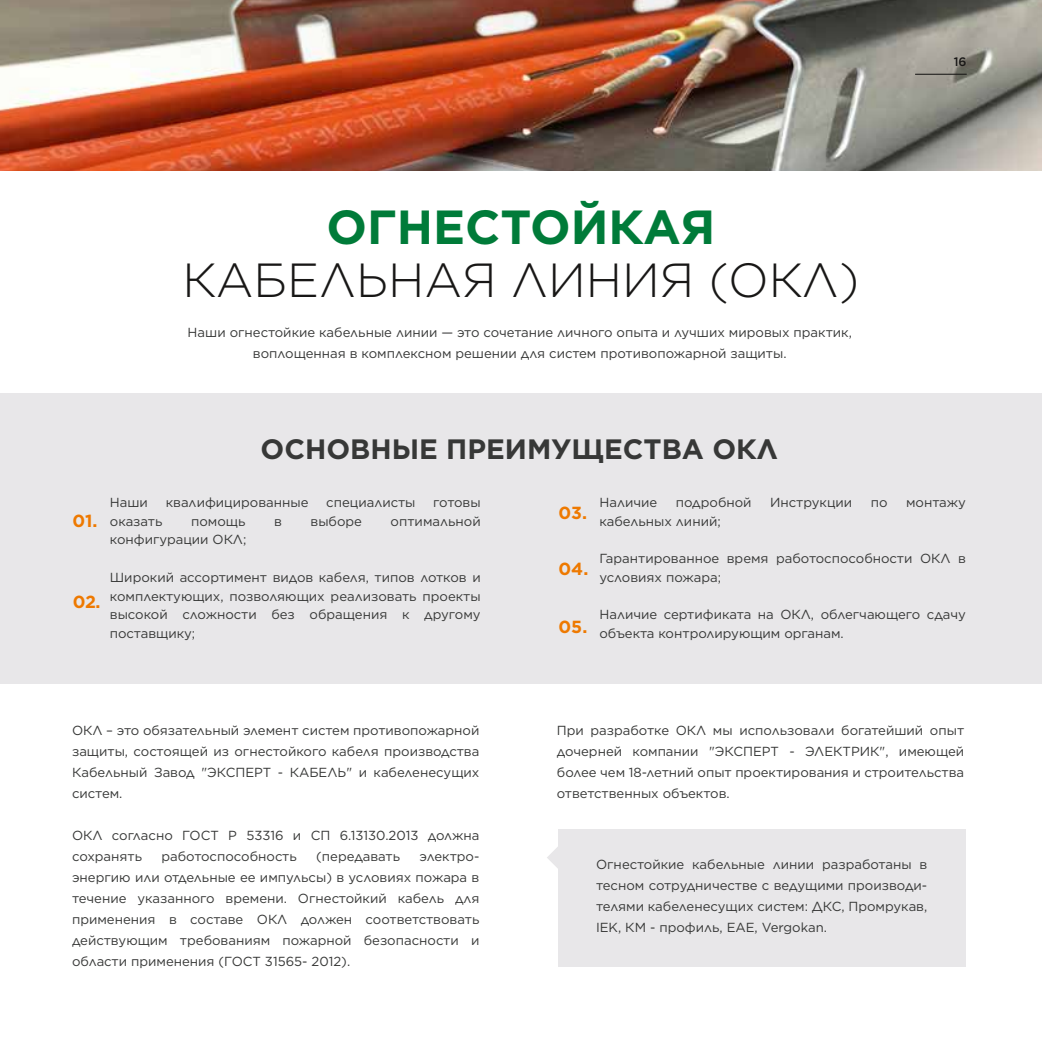
<style>
.page{position:relative;width:1042px;height:1042px;background:#fff}
.page>*{position:absolute;margin:0;border:0;box-sizing:border-box;transform-origin:0 0}
.t1{font:300 47.77px "Gotham";color:#181716}
.t2{font:700 47.77px "Gotham";color:#007b39}
.t3{font:700 28px "Gotham";color:#373837}
.t4{font:700 17.5px "Gotham";letter-spacing:-.005em;color:#ee7900}
.t5{font:13.12px/21px "Gotham";color:#373837;text-align:justify}
.t6{font:500 12.25px "Gotham";color:#181716}
</style>
<div class="page">
<img style="left:0;top:0;width:1042px;height:170px">
<div style="left:0;top:393px;width:1042px;height:290px;background:#e8e7e9"></div>
<hr style="left:915px;top:74px;width:51px;height:1px;background:#181716">
<div style="left:559px;top:829px;width:407px;height:138px;background:#e8e7e9"></div>
<svg style="left:547px;top:846px;width:12px;height:23px"></svg>
<p class="t6" style="left:954px;top:54px;width:14px">16</p>
<h1 class="t2" style="left:327px;top:196px;width:390px">ОГНЕСТОЙКАЯ</h1>
<h1 class="t1" style="left:183px;top:250px;width:678px">КАБЕЛЬНАЯ ЛИНИЯ (ОКЛ)</h1>
<p class="t5" style="left:188px;top:321px;width:666px;text-align:center">Наши огнестойкие кабельные линии — это сочетание личного опыта и лучших мировых практик, воплощенная в комплексном решении для систем противопожарной защиты.</p>
<h3 class="t4" style="left:73px;top:509px;width:27px">01.</h3>
<h3 class="t4" style="left:73px;top:590px;width:29px">02.</h3>
<h2 class="t3" style="left:261px;top:430px;width:519px">ОСНОВНЫЕ ПРЕИМУЩЕСТВА ОКЛ</h2>
<p class="t5" style="left:599px;top:492px;width:59px">Наличие</p>
<p class="t5" style="left:676px;top:492px;width:77px">подробной</p>
<p class="t5" style="left:770px;top:492px;width:84px">Инструкции</p>
<p class="t5" style="left:871px;top:492px;width:18px">по</p>
<p class="t5" style="left:906px;top:492px;width:61px">монтажу</p>
<p class="t5" style="left:599px;top:510px;width:123px">кабельных линий;</p>
<p class="t5" style="left:599px;top:549px;width:368px;line-height:18.7px">Гарантированное время работоспособности ОКЛ в условиях пожара;</p>
<p class="t5" style="left:599px;top:605px;width:368px;line-height:18.7px">Наличие сертификата на ОКЛ, облегчающего сдачу объекта контролирующим органам.</p>
<p class="t5" style="left:110px;top:491px;width:40px">Наши</p>
<p class="t5" style="left:166px;top:491px;width:144px">квалифицированные</p>
<p class="t5" style="left:326px;top:491px;width:91px">специалисты</p>
<p class="t5" style="left:433px;top:491px;width:49px">готовы</p>
<p class="t5" style="left:110px;top:510px;width:54px">оказать</p>
<p class="t5" style="left:191px;top:510px;width:56px">помощь</p>
<p class="t5" style="left:274px;top:510px;width:9px">в</p>
<p class="t5" style="left:310px;top:510px;width:53px">выборе</p>
<p class="t5" style="left:391px;top:510px;width:92px">оптимальной</p>
<p class="t5" style="left:110px;top:529px;width:138px">конфигурации ОКЛ;</p>
<p class="t5" style="left:110px;top:567px;width:372px;line-height:18.7px">Широкий ассортимент видов кабеля, типов лотков и комплектующих, позволяющих реализовать проекты высокой сложности без обращения к другому поставщику;</p>
<h3 class="t4" style="left:558px;top:501px;width:30px">03.</h3>
<h3 class="t4" style="left:558px;top:557px;width:31px">04.</h3>
<h3 class="t4" style="left:558px;top:615px;width:30px">05.</h3>
<p class="t5" style="left:72px;top:719px;width:409px">ОКЛ – это обязательный элемент систем противопожарной защиты, состоящей из огнестойкого кабеля производства Кабельный Завод "ЭКСПЕРТ - КАБЕЛЬ" и кабеленесущих систем.</p>
<p class="t5" style="left:72px;top:824px;width:409px">ОКЛ согласно ГОСТ Р 53316 и СП 6.13130.2013 должна сохранять</p>
<p class="t5" style="left:161px;top:845px;width:137px">работоспособность</p>
<p class="t5" style="left:316px;top:845px;width:85px">(передавать</p>
<p class="t5" style="left:72px;top:845px;width:409px;text-indent:347px">электро&shy;энергию или отдельные ее импульсы) в условиях пожара в течение указанного времени. Огнестойкий кабель для применения в составе ОКЛ должен соответствовать действующим требованиям пожарной безопасности и области применения (ГОСТ 31565- 2012).</p>
<p class="t5" style="left:557px;top:719px;width:409px">При разработке ОКЛ мы использовали богатейший опыт дочерней компании "ЭКСПЕРТ - ЭЛЕКТРИК", имеющей более чем 18-летний опыт проектирования и строительства ответственных объектов.</p>
<p class="t5" style="left:596px;top:853px;width:333px">Огнестойкие кабельные линии разработаны в тесном сотрудничестве с ведущими производи&shy;телями кабеленесущих систем: ДКС, Промрукав, IEK, КМ - профиль, EAE, Vergokan.</p>
</div>
